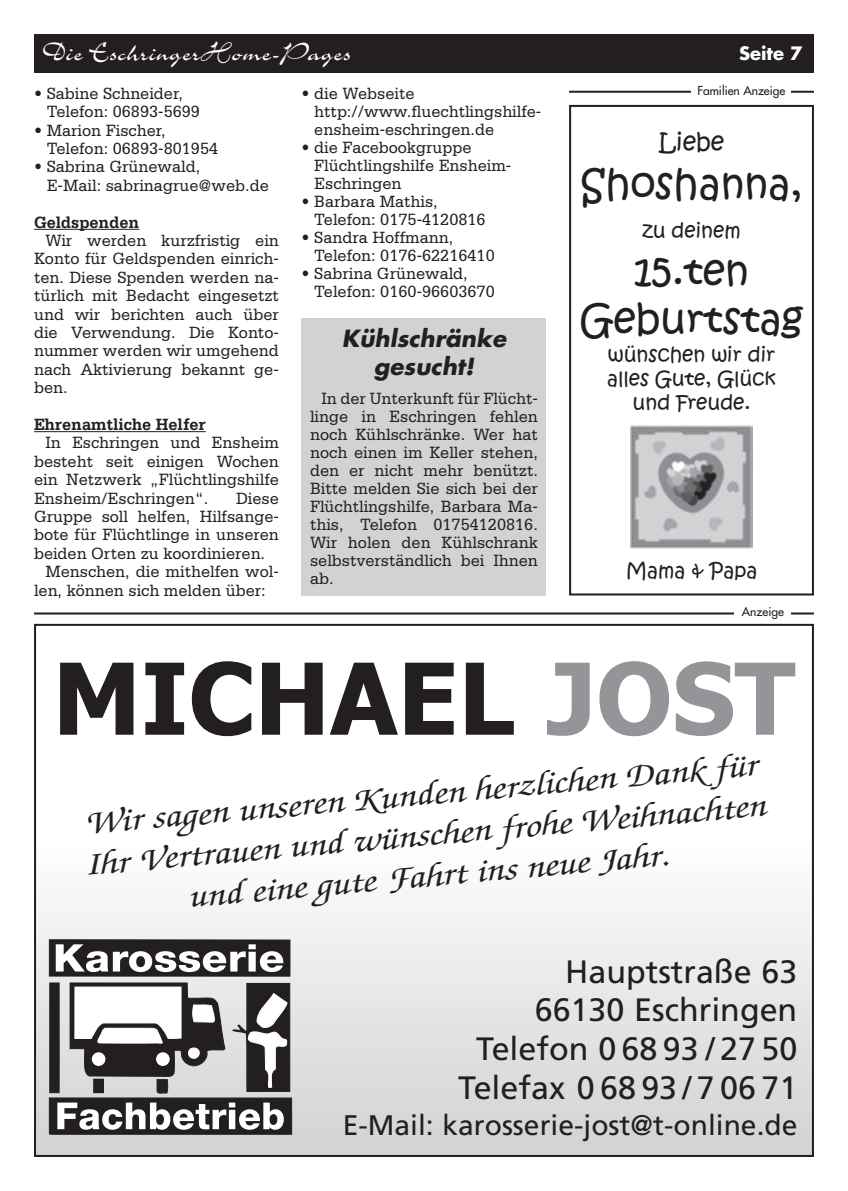
<style>
.page{position:relative;width:848px;height:1191px;background:#fff}
.page>*{position:absolute;margin:0;border:0;box-sizing:border-box;transform-origin:0 0}
.t1{font:700 99px "Tahoma";color:#231f20}
.t2{font:40px/48px "Kristen ITC";color:#231f20;text-align:center}
.t3{font:italic 500 33.2px/40.8px "Zapf Chancery LT";color:#231f20;text-align:center;scale:1.2 1}
.t4{font:32.4px/38.8px "Frutiger LT";color:#231f20;text-align:right}
.t5{font:29px "Charme LT";color:#fff}
.t6{font:28.4px "Frutiger LT";color:#231f20}
.t7{font:24px "Kristen ITC";color:#231f20}
.t8{font:italic 700 23px/27.6px "Futura LT";color:#231f20;text-align:center}
.t9{font:20px/24px "Kristen ITC";color:#231f20;text-align:center}
.t10{font:700 18px "Futura LT";color:#fff}
.t11{font:17.2px/18px "Serifa LT";color:#231f20;scale:.95 1}
.t12{font:700 17.2px "Serifa LT";color:#231f20;scale:.95 1}
.t13{font:12px "Futura LT";color:#231f20}
.s1{color:#939598}
</style>
<div class="page">
<div style="left:34px;top:34px;width:780px;height:38px;background:#231f20"></div>
<hr style="left:34px;top:612px;width:780px;height:2px;background:#231f20">
<div style="left:734px;top:607px;width:57px;height:13px;background:#fff"></div>
<hr style="left:569px;top:91px;width:245px;height:2px;background:#231f20">
<div style="left:691px;top:85px;width:100px;height:14px;background:#fff"></div>
<div style="left:34px;top:843px;width:780px;height:313px;background:linear-gradient(to bottom,#fdfdfd,#d0d1d3)"></div>
<div style="left:49px;top:939px;width:241px;height:37px;background:#231f20"></div>
<div style="left:49px;top:939px;width:241px;height:37px;border:1px solid #231f20"></div>
<svg style="left:56px;top:944px;width:227px;height:28px"></svg>
<svg style="left:48px;top:982px;width:245px;height:153px"></svg>
<hr style="left:34px;top:229px;width:105px;height:1px;background:#231f20">
<hr style="left:34px;top:431px;width:172px;height:1px;background:#231f20">
<div style="left:301px;top:317px;width:245px;height:278px;background:#d1d2d4"></div>
<div style="left:569px;top:105px;width:245px;height:490px;border:2px solid #231f20"></div>
<img style="left:630px;top:425px;width:123px;height:124px">
<h3 class="t5" style="left:43px;top:38px;width:310px">Die EschringerHome-Pages</h3>
<p class="t10" style="left:739px;top:42px;width:65px">Seite 7</p>
<p class="t11" style="left:47px;top:84px;width:163px;text-indent:-13px">• Sabine Schneider,<br>Telefon: 06893-5699</p>
<p class="t11" style="left:47px;top:121px;width:182px;text-indent:-13px">• Marion Fischer,<br>Telefon: 06893-801954</p>
<p class="t11" style="left:47px;top:158px;width:235px;text-indent:-13px">• Sabrina Grünewald,<br>E-Mail: sabrinagrue@web.de</p>
<p class="t12" style="left:34px;top:212px;width:112px">Geldspenden</p>
<p class="t11" style="left:34px;top:231px;width:259px;text-align:justify;text-indent:11px">Wir werden kurzfristig ein Konto für Geldspenden einrich&shy;ten. Diese Spenden werden na&shy;türlich mit Bedacht eingesetzt und wir berichten auch über die Verwendung. Die Konto&shy;nummer werden wir umgehend nach Aktivierung bekannt ge&shy;ben.</p>
<p class="t12" style="left:34px;top:414px;width:182px">Ehrenamtliche Helfer</p>
<p class="t11" style="left:34px;top:434px;width:259px;text-align:justify;text-indent:11px">In Eschringen und Ensheim besteht seit einigen Wochen ein Netzwerk „Flüchtlingshilfe Ensheim/Eschringen“.</p>
<p class="t11" style="left:236px;top:489px;width:46px">Diese</p>
<p class="t11" style="left:34px;top:507px;width:259px">Gruppe soll helfen, Hilfsange-</p>
<p class="t11" style="left:34px;top:526px;width:259px">bote für Flüchtlinge in unseren</p>
<p class="t11" style="left:34px;top:544px;width:245px">beiden Orten zu koordinieren.</p>
<p class="t11" style="left:45px;top:562px;width:247px">Menschen, die mithelfen wol-</p>
<p class="t11" style="left:34px;top:581px;width:245px">len, können sich melden über:</p>
<p class="t11" style="left:314px;top:84px;width:240px;text-indent:-13px">• die Webseite http://www.fluechtlingshilfe&shy;ensheim-eschringen.de</p>
<p class="t11" style="left:314px;top:138px;width:209px;text-indent:-13px">• die Facebookgruppe<br>Flüchtlingshilfe Ensheim-<br>Eschringen</p>
<p class="t11" style="left:314px;top:192px;width:182px;text-indent:-13px">• Barbara Mathis,<br>Telefon: 0175-4120816</p>
<p class="t11" style="left:314px;top:228px;width:191px;text-indent:-13px">• Sandra Hoffmann,<br>Telefon: 0176-62216410</p>
<p class="t11" style="left:314px;top:264px;width:191px;text-indent:-13px">• Sabrina Grünewald,<br>Telefon: 0160-96603670</p>
<h3 class="t8" style="left:342px;top:324px;width:166px">Kühlschränke gesucht!</h3>
<p class="t11" style="left:310px;top:390px;width:241px;text-align:justify;text-indent:11px">In der Unterkunft für Flücht&shy;linge in Eschringen fehlen noch Kühlschränke. Wer hat noch einen im Keller stehen, den er nicht mehr benützt.<br>Bitte melden Sie sich bei der Flüchtlingshilfe, Barbara Ma&shy;this, Telefon 01754120816.<br>Wir holen den Kühlschrank selbstverständlich bei Ihnen ab.</p>
<p class="t13" style="left:697px;top:82px;width:89px">Familien Anzeige</p>
<h3 class="t7" style="left:658px;top:127px;width:67px">Liebe</h3>
<h2 class="t2" style="left:580px;top:161px;width:223px">Shoshanna,</h2>
<p class="t9" style="left:642px;top:218px;width:100px">zu deinem</p>
<h2 class="t2" style="left:580px;top:247px;width:224px">15.ten<br>Geburtstag</h2>
<p class="t9" style="left:607px;top:342px;width:170px">wünschen wir dir alles Gute, Glück und Freude.</p>
<p class="t9" style="left:625px;top:558px;width:133px">Mama &amp; Papa</p>
<p class="t13" style="left:741px;top:604px;width:44px">Anzeige</p>
<h1 class="t1" style="left:53px;top:629px;width:744px">MICHAEL <span class="s1">JOST</span></h1>
<h3 class="t3" style="left:78px;top:805px;width:571px;rotate:-5deg">Wir sagen unseren Kunden herzlichen Dank für<br>Ihr Vertrauen und wünschen frohe Weihnachten und eine gute Fahrt ins neue Jahr.</h3>
<h3 class="t4" style="left:458px;top:952px;width:341px">Hauptstraße 63<br>66130 Eschringen<br>Telefon 0 68 93 / 27 50<br>Telefax 0 68 93 / 7 06 71</h3>
<h3 class="t6" style="left:343px;top:1108px;width:456px">E-Mail: karosserie-jost@t-online.de</h3>
</div>
